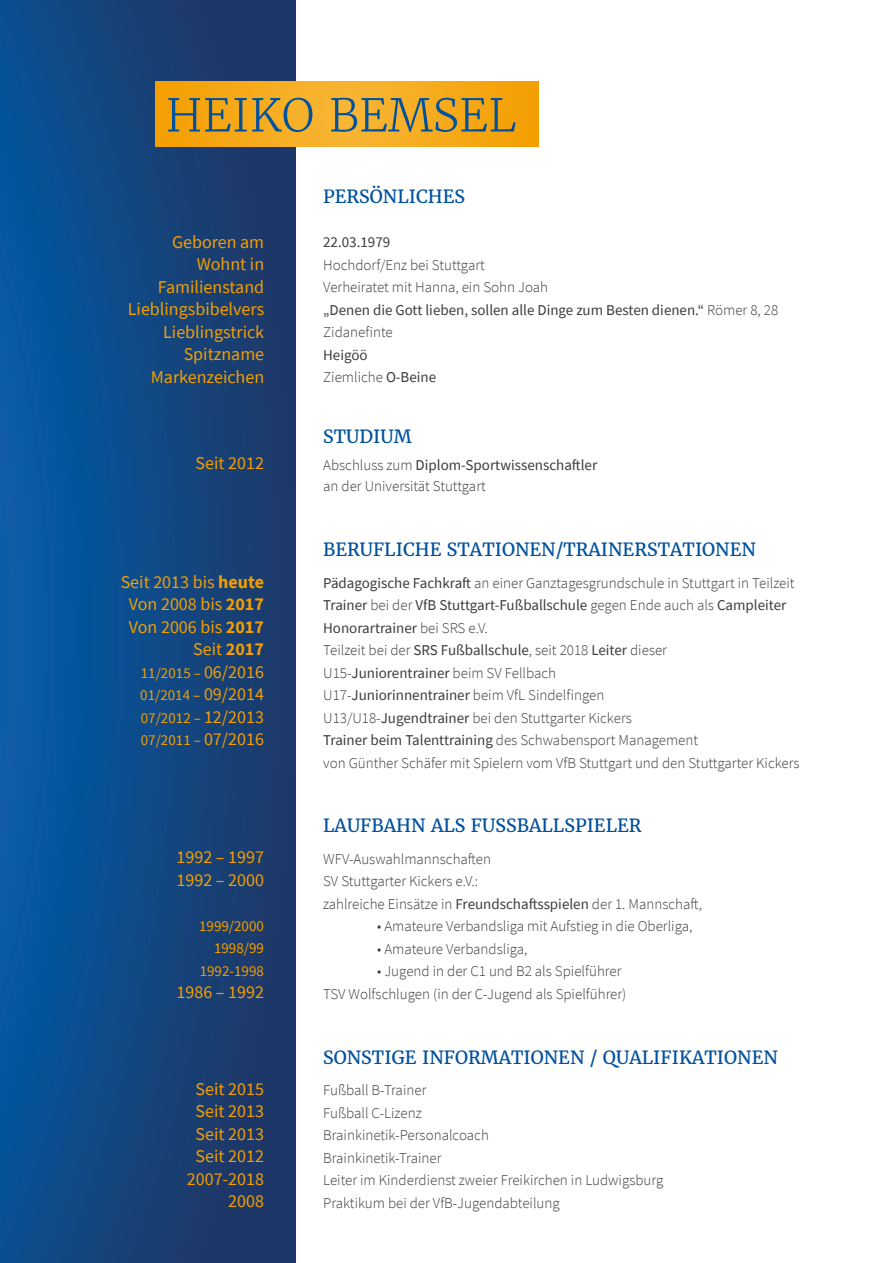
<style>
.page{position:relative;width:893px;height:1263px;background:#fff}
.page>*{position:absolute;margin:0;border:0;box-sizing:border-box;transform-origin:0 0}
.t1{font:18px/22.5px "Source Sans Pro";color:#f49e00;text-align:right}
.t2{font:18px "Merriweather";color:#00519e}
.t3{font:300 15px/22.5px "Source Sans Pro";color:#3c3c3c}
.t4{font:15px/22.5px "Source Sans Pro";color:#f49e00;text-align:justify}
.t5{font:15px/22.5px "Source Sans Pro";color:#3c3c3c}
.s1{font-weight:700}
.s2{font-size:18px}
.s3{font-weight:400}
.s4{font-weight:300}
</style>
<div class="page">
<svg style="left:0;top:0;width:295px;height:1263px;background:#114782"></svg>
<svg style="left:155px;top:82px;width:383px;height:64px;background:#f5a818"></svg>
<svg style="left:168px;top:98px;width:347px;height:34px;background:#b9953d"></svg>
<p class="t1" style="left:128px;top:230px;width:138px">Geboren am<br>Wohnt in<br>Familienstand<br>Lieblingsbibelvers<br>Lieblingstrick<br>Spitzname<br>Markenzeichen</p>
<p class="t1" style="left:196px;top:452px;width:70px">Seit 2012</p>
<p class="t1" style="left:121px;top:570px;width:145px">Seit 2013 bis <span class="s1">heute<br></span>Von 2008 bis <span class="s1">2017<br></span>Von 2006 bis <span class="s1">2017<br></span>Seit <span class="s1">2017</span></p>
<p class="t4" style="left:140px;top:661px;width:125px">11/2015 – <span class="s2">06/2016<br></span>01/2014 – <span class="s2">09/2014<br></span>07/2012 – <span class="s2">12/2013<br></span>07/2011 – <span class="s2">07/2016</span></p>
<p class="t1" style="left:177px;top:846px;width:89px;text-align:left">1992 – 1997<br>1992 – 2000</p>
<p class="t4" style="left:199px;top:914px;width:66px;text-align:right">1999/2000<br>1998/99<br>1992-1998</p>
<p class="t1" style="left:177px;top:981px;width:89px">1986 – 1992</p>
<p class="t1" style="left:187px;top:1077px;width:79px">Seit 2015<br>Seit 2013<br>Seit 2013<br>Seit 2012<br>2007-2018<br>2008</p>
<p class="t2" style="left:323px;top:184px;width:144px">PERSÖNLICHES</p>
<p class="t5" style="left:323px;top:231px;width:69px">22.03.1979</p>
<p class="t3" style="left:323px;top:253px;width:456px">Hochdorf/Enz bei Stuttgart<br>Verheiratet mit Hanna, ein Sohn Joah<br><span class="s3">„Denen die Gott lieben, sollen alle Dinge zum Besten dienen.“</span> Römer 8, 28<br>Zidanefinte</p>
<p class="t5" style="left:323px;top:343px;width:115px">Heigöö<br><span class="s4">Ziemliche</span> O-Beine</p>
<p class="t2" style="left:323px;top:424px;width:90px">STUDIUM</p>
<p class="t3" style="left:323px;top:454px;width:276px;line-height:21.6px">Abschluss zum <span class="s3">Diplom-Sportwissenschaftler </span>an der Universität Stuttgart</p>
<p class="t2" style="left:323px;top:537px;width:434px">BERUFLICHE STATIONEN/TRAINERSTATIONEN</p>
<p class="t3" style="left:323px;top:571px;width:478px"><span class="s3">Pädagogische Fachkraft</span> an einer Ganztagesgrundschule in Stuttgart in Teilzeit <span class="s3">Trainer</span> bei der <span class="s3">VfB Stuttgart-Fußballschule</span> gegen Ende auch als <span class="s3">Campleiter Honorartrainer</span> bei SRS e.V.<br>Teilzeit bei der <span class="s3">SRS Fußballschule</span>, seit 2018 <span class="s3">Leiter</span> dieser<br>U15-<span class="s3">Juniorentrainer</span> beim SV Fellbach<br>U17-<span class="s3">Juniorinnentrainer</span> beim VfL Sindelfingen<br>U13/U18-<span class="s3">Jugendtrainer</span> bei den Stuttgarter Kickers<br><span class="s3">Trainer beim Talenttraining</span> des Schwabensport Management<br>von Günther Schäfer mit Spielern vom VfB Stuttgart und den Stuttgarter Kickers</p>
<p class="t2" style="left:323px;top:814px;width:320px">LAUFBAHN ALS FUSSBALLSPIELER</p>
<p class="t3" style="left:323px;top:848px;width:381px">WFV-Auswahlmannschaften<br>SV Stuttgarter Kickers e.V.:<br>zahlreiche Einsätze in <span class="s3">Freundschaftsspielen</span> der 1. Mannschaft,</p>
<p class="t3" style="left:377px;top:915px;width:317px">• Amateure Verbandsliga mit Aufstieg in die Oberliga,</p>
<p class="t3" style="left:377px;top:938px;width:152px">• Amateure Verbandsliga,</p>
<p class="t3" style="left:323px;top:960px;width:305px;text-indent:54px">• Jugend in der C1 und B2 als Spielführer<br>TSV Wolfschlugen (in der C-Jugend als Spielführer)</p>
<p class="t2" style="left:323px;top:1045px;width:456px">SONSTIGE INFORMATIONEN / QUALIFIKATIONEN</p>
<p class="t3" style="left:323px;top:1079px;width:342px">Fußball B-Trainer<br>Fußball C-Lizenz<br>Brainkinetik-Personalcoach<br>Brainkinetik-Trainer<br>Leiter im Kinderdienst zweier Freikirchen in Ludwigsburg<br>Praktikum bei der VfB-Jugendabteilung</p>
</div>
